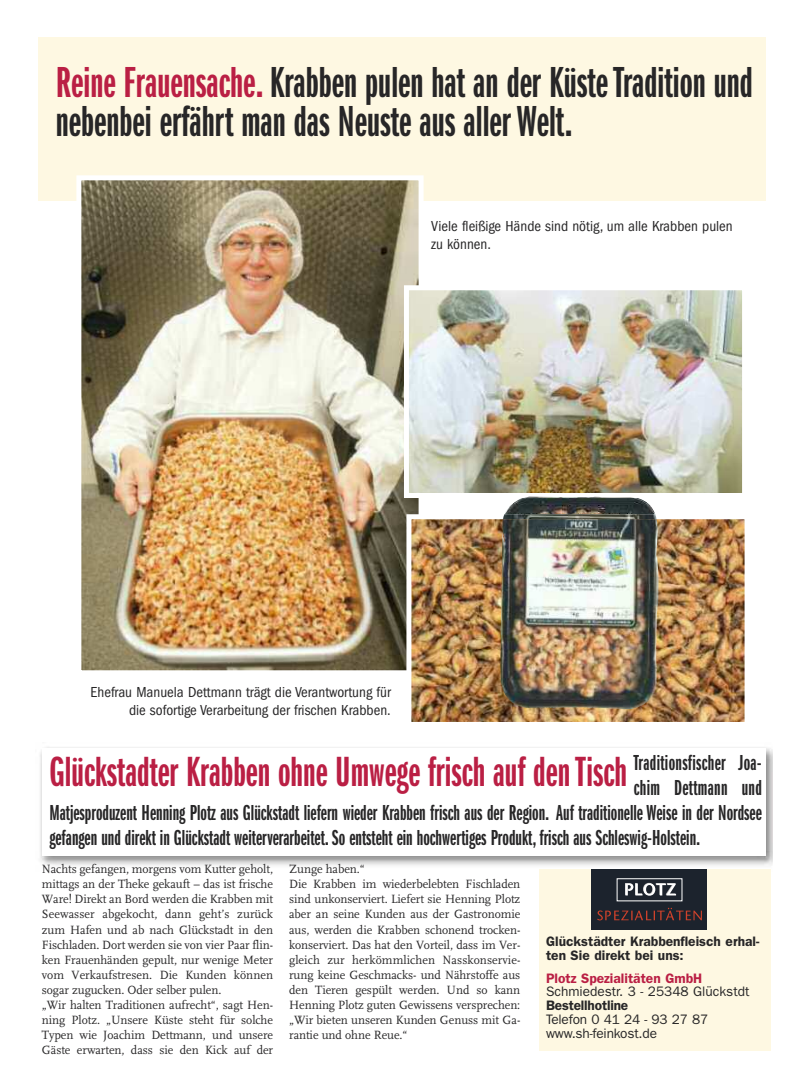
<style>
.page{position:relative;width:808px;height:1092px;background:#fff}
.page>*{position:absolute;margin:0;border:0;box-sizing:border-box;transform-origin:0 0}
.t1{font:45px/38.8px "Franklin Gothic LT Demi X Cmpr";color:#272627}
.t2{font:43.75px "Franklin Gothic LT Demi X Cmpr";color:#ba1f44}
.t3{font:22.5px "Franklin Gothic LT Demi X Cmpr";color:#272627}
.t4{font:condensed 15px/18px "Franklin Gothic LT";color:#272627;text-align:right}
.t5{font:600 13.75px/13.8px "Franklin Gothic LT";color:#272627}
.t6{font:13.75px/13.8px "Franklin Gothic LT";letter-spacing:-.005em;color:#272627}
.t7{font:600 13.75px "Franklin Gothic LT";color:#ba1f44}
.t8{font:12.5px/15px "FF Scala";letter-spacing:-.005em;color:#272627}
.s1{color:#ba1f44}
</style>
<div class="page">
<img style="left:40px;top:747px;width:732px;height:124px">
<div style="left:42px;top:748px;width:724px;height:107px;background:#fff"></div>
<div style="left:38px;top:37px;width:728px;height:163px;background:#fef8e2"></div>
<div style="left:540px;top:869px;width:231px;height:181px;background:#fef8e2"></div>
<div style="left:591px;top:869px;width:116px;height:60px;background:#1c232d"></div>
<svg style="left:625px;top:882px;width:51px;height:13px"></svg>
<div style="left:617px;top:878px;width:65px;height:23px;border:1px solid #fff"></div>
<svg style="left:597px;top:907px;width:105px;height:13px"></svg>
<img style="left:82px;top:181px;width:336px;height:488px">
<div style="left:76px;top:175px;width:348px;height:500px;border:5px solid #fff"></div>
<img style="left:410px;top:291px;width:331px;height:201px">
<div style="left:404px;top:285px;width:343px;height:213px;border:5px solid #fff"></div>
<img style="left:412px;top:520px;width:331px;height:201px">
<div style="left:406px;top:514px;width:343px;height:213px;border:5px solid #fff"></div>
<img style="left:503px;top:498px;width:153px;height:21px">
<img style="left:522px;top:496px;width:115px;height:2px">
<img style="left:500px;top:519px;width:158px;height:190px">
<h1 class="t1" style="left:56px;top:67px;width:699px"><span class="s1">Reine Frauensache.</span> Krabben pulen hat an der Küste Tradition und nebenbei erfährt man das Neuste aus aller Welt.</h1>
<p class="t4" style="left:431px;top:218px;width:303px;text-align:left">Viele fleißige Hände sind nötig, um alle Krabben pulen zu können.</p>
<p class="t4" style="left:91px;top:684px;width:302px">Ehefrau Manuela Dettmann trägt die Verantwortung für die sofortige Verarbeitung der frischen Krabben.</p>
<h3 class="t3" style="left:634px;top:754px;width:130px">Traditionsfischer Joa-</h3>
<h3 class="t3" style="left:634px;top:779px;width:130px">chim Dettmann und</h3>
<h3 class="t3" style="left:49px;top:804px;width:714px">Matjesproduzent Henning Plotz aus Glückstadt liefern wieder Krabben frisch aus der Region. Auf traditionelle Weise in der Nordsee</h3>
<h3 class="t3" style="left:49px;top:829px;width:652px">gefangen und direkt in Glückstadt weiterverarbeitet. So entsteht ein hochwertiges Produkt, frisch aus Schleswig-Holstein.</h3>
<h2 class="t2" style="left:49px;top:757px;width:579px">Glückstadter Krabben ohne Umwege frisch auf den Tisch</h2>
<p class="t8" style="left:42px;top:861px;width:233px">Nachts gefangen, morgens vom Kutter geholt, mittags an der Theke gekauft – das ist frische Ware! Direkt an Bord werden die Krabben mit Seewasser abgekocht, dann geht’s zurück zum Hafen und ab nach Glückstadt in den Fischladen. Dort werden sie von vier Paar flin&shy;ken Frauenhänden gepult, nur wenige Meter vom Verkaufstresen. Die Kunden können sogar zugucken. Oder selber pulen.<br>„Wir halten Traditionen aufrecht“, sagt Hen&shy;ning Plotz. „Unsere Küste steht für solche Typen wie Joachim Dettmann, und unsere Gäste erwarten, dass sie den Kick auf der</p>
<p class="t8" style="left:289px;top:861px;width:233px">Zunge haben.“<br>Die Krabben im wiederbelebten Fischladen sind unkonserviert. Liefert sie Henning Plotz aber an seine Kunden aus der Gastronomie aus, werden die Krabben schonend trocken&shy;konserviert. Das hat den Vorteil, dass im Ver&shy;gleich zur herkömmlichen Nasskonservie&shy;rung keine Geschmacks- und Nährstoffe aus den Tieren gespült werden. Und so kann Henning Plotz guten Gewissens versprechen: „Wir bieten unseren Kunden Genuss mit Ga&shy;rantie und ohne Reue.“</p>
<p class="t5" style="left:546px;top:935px;width:215px">Glückstädter Krabbenfleisch erhal&shy;ten Sie direkt bei uns:</p>
<p class="t7" style="left:546px;top:973px;width:158px">Plotz Spezialitäten GmbH</p>
<p class="t6" style="left:546px;top:985px;width:205px">Schmiedestr. 3 - 25348 Glückstdt</p>
<p class="t5" style="left:546px;top:999px;width:84px">Bestellhotline</p>
<p class="t6" style="left:546px;top:1013px;width:164px">Telefon 0 41 24 - 93 27 87 www.sh-feinkost.de</p>
</div>
